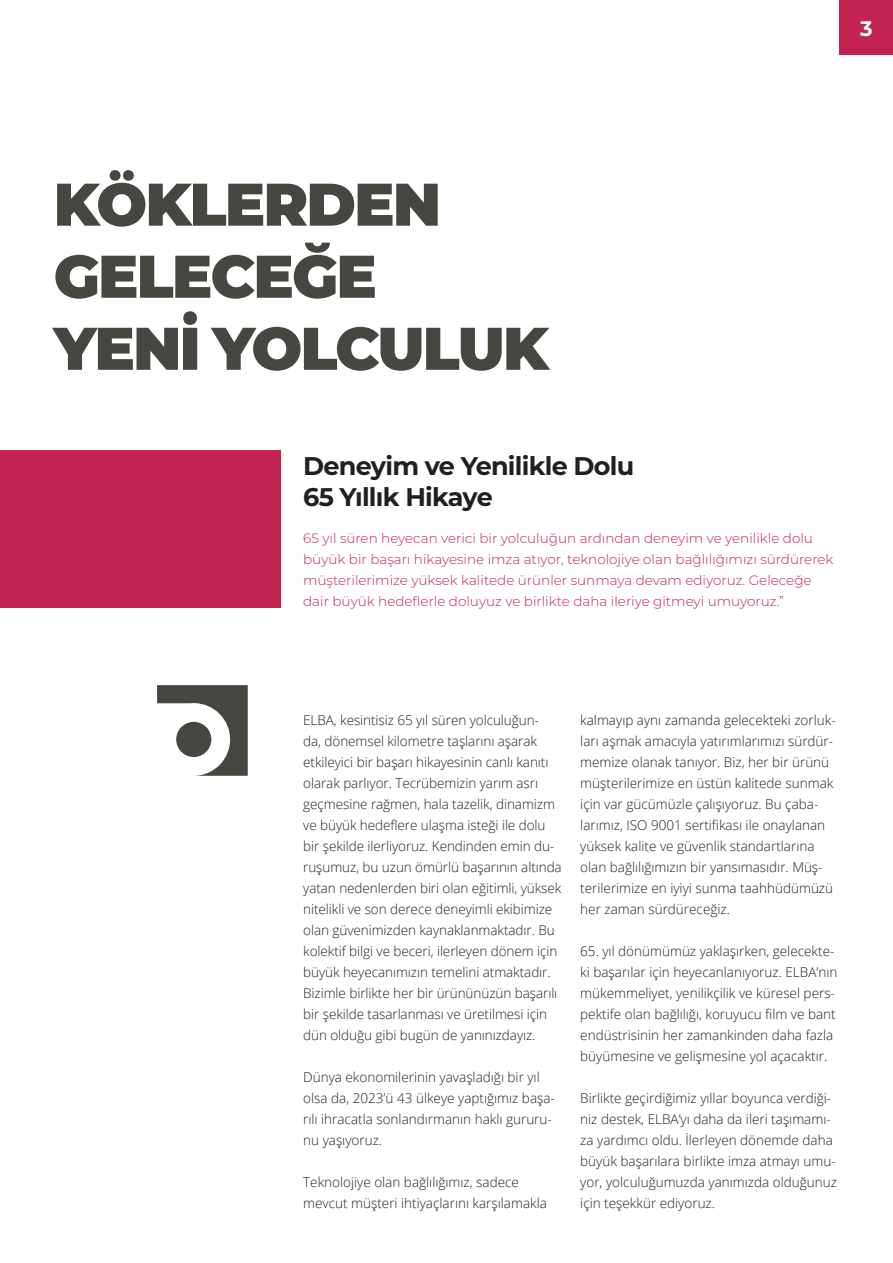
<style>
.page{position:relative;width:893px;height:1263px;background:#fff}
.page>*{position:absolute;margin:0;border:0;box-sizing:border-box;transform-origin:0 0}
.t1{font:900 60px/72px "Montserrat";letter-spacing:-.03em;color:#474742}
.t2{font:700 25.5px/30.6px "Montserrat";letter-spacing:-.03em;color:#231f20}
.t3{font:700 21px "Montserrat";color:#fff}
.t4{font:300 13.5px/21px "Open Sans";color:#231f20}
.t5{font:300 13.5px/21px "Montserrat";color:#c32353}
</style>
<div class="page">
<div style="left:839px;top:0;width:53px;height:55px;background:#c32353"></div>
<div style="left:0;top:450px;width:280px;height:158px;background:#c32353"></div>
<svg style="left:157px;top:685px;width:91px;height:90px"></svg>
<div style="left:176px;top:721px;width:35px;height:35px;background:#474742;border-radius:50%"></div>
<h3 class="t3" style="left:859px;top:13px;width:14px">3</h3>
<h1 class="t1" style="left:54px;top:164px;width:496px">KÖKLERDEN<br>GELECEĞE<br>YENI YOLCULUK</h1>
<h2 class="t2" style="left:303px;top:449px;width:332px">Deneyim ve Yenilikle Dolu<br>65 Yıllık Hikaye</h2>
<p class="t5" style="left:303px;top:527px;width:531px">65 yıl süren heyecan verici bir yolculuğun ardından deneyim ve yenilikle dolu büyük bir başarı hikayesine imza atıyor, teknolojiye olan bağlılığımızı sürdürerek müşterilerimize yüksek kalitede ürünler sunmaya devam ediyoruz. Geleceğe dair büyük hedeflerle doluyuz ve birlikte daha ileriye gitmeyi umuyoruz.”</p>
<p class="t4" style="left:303px;top:708px;width:260px">ELBA, kesintisiz 65 yıl süren yolculuğun-<br>da, dönemsel kilometre taşlarını aşarak etkileyici bir başarı hikayesinin canlı kanıtı olarak parlıyor. Tecrübemizin yarım asrı geçmesine rağmen, hala tazelik, dinamizm ve büyük hedeflere ulaşma isteği ile dolu bir şekilde ilerliyoruz. Kendinden emin du&shy;ruşumuz, bu uzun ömürlü başarının altında yatan nedenlerden biri olan eğitimli, yüksek nitelikli ve son derece deneyimli ekibimize olan güvenimizden kaynaklanmaktadır. Bu kolektif bilgi ve beceri, ilerleyen dönem için büyük heyecanımızın temelini atmaktadır.<br>Bizimle birlikte her bir ürününüzün başarılı bir şekilde tasarlanması ve üretilmesi için dün olduğu gibi bugün de yanınızdayız.</p>
<p class="t4" style="left:303px;top:1065px;width:253px">Dünya ekonomilerinin yavaşladığı bir yıl olsa da, 2023’ü 43 ülkeye yaptığımız başa&shy;rılı ihracatla sonlandırmanın haklı gururu&shy;nu yaşıyoruz.</p>
<p class="t4" style="left:303px;top:1170px;width:245px">Teknolojiye olan bağlılığımız, sadece mevcut müşteri ihtiyaçlarını karşılamakla</p>
<p class="t4" style="left:580px;top:708px;width:257px">kalmayıp aynı zamanda gelecekteki zorluk&shy;ları aşmak amacıyla yatırımlarımızı sürdür&shy;memize olanak tanıyor. Biz, her bir ürünü müşterilerimize en üstün kalitede sunmak için var gücümüzle çalışıyoruz. Bu çaba&shy;larımız, ISO 9001 sertifikası ile onaylanan yüksek kalite ve güvenlik standartlarına olan bağlılığımızın bir yansımasıdır. Müş&shy;terilerimize en iyiyi sunma taahhüdümüzü her zaman sürdüreceğiz.</p>
<p class="t4" style="left:580px;top:940px;width:258px">65. yıl dönümümüz yaklaşırken, gelecekte&shy;ki başarılar için heyecanlanıyoruz. ELBA’nın mükemmeliyet, yenilikçilik ve küresel pers&shy;pektife olan bağlılığı, koruyucu film ve bant endüstrisinin her zamankinden daha fazla büyümesine ve gelişmesine yol açacaktır.</p>
<p class="t4" style="left:580px;top:1087px;width:258px">Birlikte geçirdiğimiz yıllar boyunca verdiği&shy;niz destek, ELBA’yı daha da ileri taşımamı&shy;za yardımcı oldu. İlerleyen dönemde daha büyük başarılara birlikte imza atmayı umu&shy;yor, yolculuğumuzda yanımızda olduğunuz için teşekkür ediyoruz.</p>
</div>
